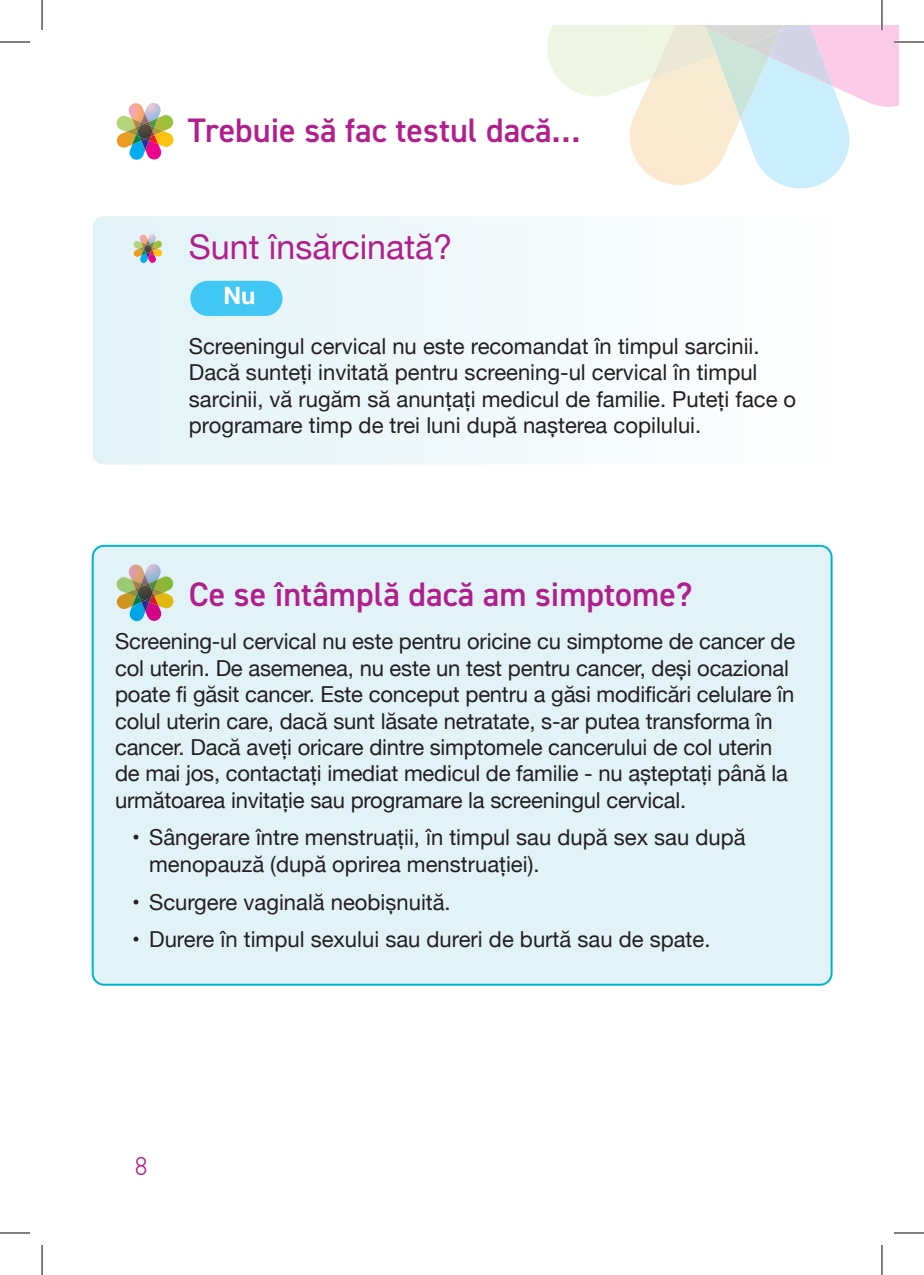
<style>
.page{position:relative;width:924px;height:1275px;background:#fff}
.page>*{position:absolute;margin:0;border:0;box-sizing:border-box;transform-origin:0 0}
.t1{font:600 34px "DIN2014";color:#b01f8d}
.t2{font:34px "Helvetica Neue";color:#b01f8d}
.t3{font:300 26px "DIN2014";color:#b01f8d}
.t4{font:700 24px "Helvetica Neue";color:#fff}
.t5{font:22px/26.4px "Helvetica Neue";letter-spacing:-.01em;color:#231f20}
</style>
<div class="page">
<div style="left:93px;top:216px;width:738px;height:248px;background:linear-gradient(to right,#e1f2f7,#fefefe);border-radius:11px"></div>
<svg style="left:547px;top:25px;width:351px;height:164px"></svg>
<img style="left:650px;top:25px;width:66px;height:54px">
<img style="left:706px;top:45px;width:36px;height:10px">
<img style="left:679px;top:25px;width:130px;height:4px">
<img style="left:681px;top:25px;width:127px;height:6px">
<img style="left:691px;top:25px;width:106px;height:20px">
<div style="left:93px;top:546px;width:738px;height:438px;background:#e2f3f7;border-radius:11px"></div>
<div style="left:92px;top:545px;width:740px;height:440px;border:2px solid #00b5cb;border-radius:11px"></div>
<svg style="left:133px;top:234px;width:29px;height:29px"></svg>
<svg style="left:116px;top:103px;width:58px;height:57px"></svg>
<img style="left:131px;top:118px;width:27px;height:26px">
<img style="left:135px;top:126px;width:19px;height:11px">
<img style="left:139px;top:122px;width:11px;height:19px">
<img style="left:137px;top:124px;width:16px;height:15px">
<div style="left:190px;top:281px;width:92px;height:35px;background:#40c7f4;border-radius:18px"></div>
<hr style="left:893px;top:41px;width:30px;height:2px;background:#fff">
<hr style="left:880px;top:0;width:2px;height:30px;background:#fff">
<hr style="left:0;top:42px;width:30px;height:1px;background:#000">
<hr style="left:893px;top:42px;width:30px;height:1px;background:#000">
<hr style="left:0;top:1232px;width:30px;height:1px;background:#000">
<hr style="left:893px;top:1232px;width:30px;height:1px;background:#000">
<hr style="left:42px;top:0;width:1px;height:30px;background:#000">
<hr style="left:42px;top:1245px;width:1px;height:30px;background:#000">
<hr style="left:881px;top:0;width:1px;height:30px;background:#000">
<hr style="left:881px;top:1245px;width:1px;height:30px;background:#000">
<h1 class="t1" style="left:188px;top:108px;width:394px">Trebuie să fac testul dacă…</h1>
<h1 class="t2" style="left:189px;top:222px;width:265px">Sunt însărcinată?</h1>
<p class="t4" style="left:223px;top:277px;width:34px">Nu</p>
<p class="t5" style="left:189px;top:334px;width:608px">Screeningul cervical nu este recomandat în timpul sarcinii.<br>Dacă sunteți invitată pentru screening-ul cervical în timpul sarcinii, vă rugăm să anunțați medicul de familie. Puteți face o programare timp de trei luni după nașterea copilului.</p>
<h1 class="t1" style="left:189px;top:571px;width:505px">Ce se întâmplă dacă am simptome?</h1>
<p class="t5" style="left:115px;top:629px;width:681px">Screening-ul cervical nu este pentru oricine cu simptome de cancer de col uterin. De asemenea, nu este un test pentru cancer, deși ocazional poate fi găsit cancer. Este conceput pentru a găsi modificări celulare în colul uterin care, dacă sunt lăsate netratate, s-ar putea transforma în cancer. Dacă aveți oricare dintre simptomele cancerului de col uterin de mai jos, contactați imediat medicul de familie - nu așteptați până la următoarea invitație sau programare la screeningul cervical.</p>
<p class="t5" style="left:149px;top:825px;width:597px;text-indent:-17px">• Sângerare între menstruații, în timpul sau după sex sau după menopauză (după oprirea menstruației).</p>
<p class="t5" style="left:132px;top:890px;width:320px">• Scurgere vaginală neobișnuită.</p>
<p class="t5" style="left:132px;top:927px;width:579px">• Durere în timpul sexului sau dureri de burtă sau de spate.</p>
<p class="t3" style="left:135px;top:1150px;width:14px">8</p>
</div>
